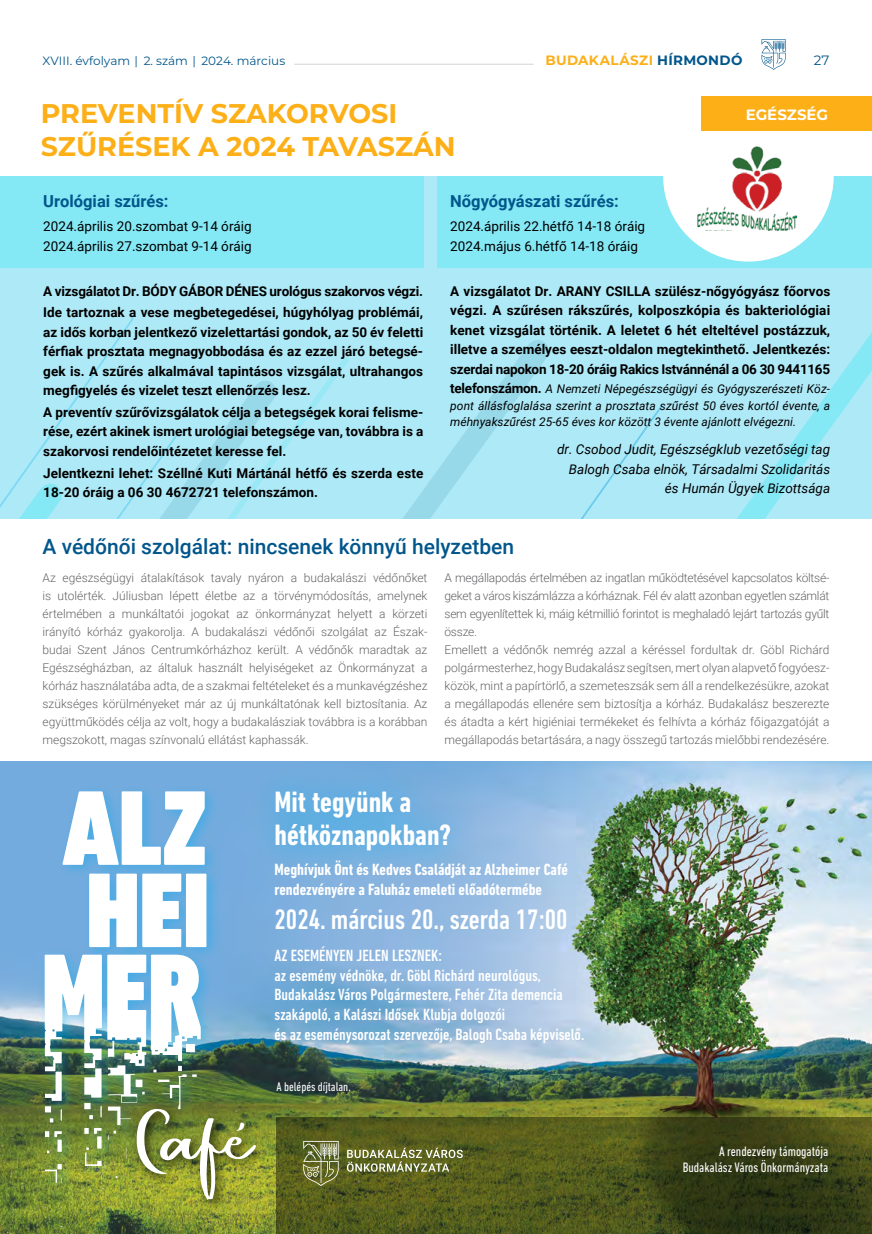
<style>
.page{position:relative;width:872px;height:1234px;background:#fff}
.page>*{position:absolute;margin:0;border:0;box-sizing:border-box;transform-origin:0 0}
.t1{font:71.85px "Alentine Handwriten";color:#fff}
.t2{font:700 condensed 30px/33px "DIN Next LT Pro";color:#fff}
.t3{font:500 condensed 28.65px "DIN Next LT Pro";color:#fff}
.t4{font:700 27px/33px "Montserrat";color:#fcaf17}
.t5{font:500 21px "Roboto";color:#00568b}
.t6{font:500 condensed 16.5px/19.5px "DIN Next LT Pro";color:#fff}
.t7{font:700 condensed 16.5px/19.5px "DIN Next LT Pro";color:#fff}
.t8{font:700 16.5px "Roboto";color:#00568b}
.t9{font:700 15px "Montserrat";color:#fff}
.t10{font:condensed 13.95px/16.6px "DIN Next LT Pro";color:#fff;text-align:right}
.t11{font:700 13.5px/19.5px "Roboto";color:#000;text-align:justify}
.t12{font:13.5px/19.5px "Roboto";color:#000}
.t13{font:italic 13.5px/19.5px "Roboto";color:#000;text-align:right}
.t14{font:700 13.5px "Montserrat";letter-spacing:.025em;color:#fcaf17}
.t15{font:13.5px "Montserrat";color:#00568b}
.t16{font:condensed 12.75px "DIN Next LT Pro";color:#fff}
.t17{font:300 12px/18px "Roboto";color:#636466;text-align:justify}
.t18{font:italic 12px/16.5px "Roboto";color:#000;text-align:justify}
.t19{font:12px "Montserrat";color:#00568b}
.s1{color:#00568b}
.s2{font-weight:700;font-style:normal;font-size:13.5px}
</style>
<div class="page">
<hr style="left:294px;top:64px;width:239px;height:1px;background:#d1d3d4">
<svg style="left:761px;top:39px;width:25px;height:31px"></svg>
<div style="left:0;top:176px;width:872px;height:404px;background:#aee9f7"></div>
<svg style="left:737px;top:332px;width:135px;height:187px"></svg>
<svg style="left:581px;top:405px;width:81px;height:114px"></svg>
<svg style="left:402px;top:340px;width:147px;height:179px"></svg>
<div style="left:0;top:176px;width:423px;height:92px;background:#85e8f5"></div>
<div style="left:437px;top:176px;width:435px;height:92px;background:#85e8f5"></div>
<svg style="left:0;top:318px;width:134px;height:201px"></svg>
<svg style="left:803px;top:485px;width:69px;height:34px"></svg>
<svg style="left:132px;top:355px;width:217px;height:164px"></svg>
<div style="left:663px;top:91px;width:170px;height:170px;background:#fff;border-radius:50%"></div>
<img style="left:698px;top:146px;width:98px;height:85px">
<div style="left:0;top:519px;width:872px;height:714px;background:#fff"></div>
<div style="left:702px;top:97px;width:170px;height:34px;background:#fcaf17"></div>
<img style="left:0;top:761px;width:872px;height:472px">
<div style="left:131px;top:1103px;width:137px;height:108px;background:#000;opacity:.75"></div>
<svg style="left:236px;top:1122px;width:8px;height:8px"></svg>
<div style="left:37px;top:783px;width:185px;height:413px;background:#00aeef;opacity:.41"></div>
<img style="left:44px;top:791px;width:162px;height:391px">
<div style="left:247px;top:763px;width:233px;height:115px;background:#00aeef;opacity:.75"></div>
<svg style="left:276px;top:1116px;width:596px;height:117px;background:#48501a"></svg>
<svg style="left:347px;top:1147px;width:116px;height:24px;background:#838954"></svg>
<svg style="left:303px;top:1140px;width:36px;height:45px;background:#828754"></svg>
<p class="t19" style="left:43px;top:52px;width:244px">XVIII. évfolyam | 2. szám | 2024. március</p>
<p class="t14" style="left:545px;top:50px;width:198px">BUDAKALÁSZI <span class="s1">HÍRMONDÓ</span></p>
<p class="t15" style="left:814px;top:51px;width:17px">27</p>
<h3 class="t4" style="left:41px;top:95px;width:416px">PREVENTÍV SZAKORVOSI<br>SZŰRÉSEK A 2024 TAVASZÁN</h3>
<p class="t9" style="left:745px;top:104px;width:84px">EGÉSZSÉG</p>
<h3 class="t8" style="left:43px;top:190px;width:127px">Urológiai szűrés:</h3>
<p class="t12" style="left:43px;top:216px;width:210px">2024.április 20.szombat 9-14 óráig<br>2024.április 27.szombat 9-14 óráig</p>
<p class="t11" style="left:43px;top:279px;width:381px;line-height:21.6px">A vizsgálatot Dr. BÓDY GÁBOR DÉNES urológus szakorvos végzi.<br>Ide tartoznak a vese megbetegedései, húgyhólyag problémái,</p>
<p class="t11" style="left:43px;top:321px;width:381px">az idős korban jelentkező vizelettartási gondok, az 50 év feletti férfiak prosztata megnagyobbodása és az ezzel járó betegsé&shy;gek is. A szűrés alkalmával tapintásos vizsgálat, ultrahangos megfigyelés és vizelet teszt ellenőrzés lesz.</p>
<p class="t11" style="left:43px;top:402px;width:381px">A preventív szűrővizsgálatok célja a betegségek korai felisme&shy;rése, ezért akinek ismert urológiai betegsége van, továbbra is a szakorvosi rendelőintézetet keresse fel.</p>
<p class="t11" style="left:43px;top:462px;width:381px">Jelentkezni lehet: Széllné Kuti Mártánál hétfő és szerda este<br>18-20 óráig a 06 30 4672721 telefonszámon.</p>
<h3 class="t8" style="left:450px;top:190px;width:170px">Nőgyógyászati szűrés:</h3>
<p class="t12" style="left:450px;top:216px;width:196px">2024.április 22.hétfő 14-18 óráig<br>2024.május 6.hétfő 14-18 óráig</p>
<p class="t11" style="left:450px;top:280px;width:381px">A vizsgálatot Dr. ARANY CSILLA szülész-nőgyógyász főorvos végzi. A szűrésen rákszűrés, kolposzkópia és bakteriológiai kenet vizsgálat történik. A leletet 6 hét elteltével postázzuk, illetve a személyes eeszt-oldalon megtekinthető. Jelentkezés: szerdai napokon 18-20 óráig Rakics Istvánnénál a 06 30 9441165</p>
<p class="t18" style="left:450px;top:380px;width:381px"><span class="s2">telefonszámon.</span> A Nemzeti Népegészségügyi és Gyógyszerészeti Köz&shy;pont állásfoglalása szerint a prosztata szűrést 50 éves kortól évente, a méhnyakszűrést 25-65 éves kor között 3 évente ajánlott elvégezni.</p>
<p class="t13" style="left:557px;top:439px;width:275px">dr. Csobod Judit, Egészségklub vezetőségi tag<br>Balogh Csaba elnök, Társadalmi Szolidaritás és Humán Ügyek Bizottsága</p>
<h3 class="t5" style="left:43px;top:532px;width:473px">A védőnői szolgálat: nincsenek könnyű helyzetben</h3>
<p class="t17" style="left:43px;top:568px;width:386px">Az egészségügyi átalakítások tavaly nyáron a budakalászi védőnőket is utolérték. Júliusban lépett életbe az a törvénymódosítás, amelynek értelmében a munkáltatói jogokat az önkormányzat helyett a körzeti irányító kórház gyakorolja. A budakalászi védőnői szolgálat az Észak&shy;budai Szent János Centrumkórházhoz került. A védőnők maradtak az Egészségházban, az általuk használt helyiségeket az Önkormányzat a kórház használatába adta, de a szakmai feltételeket és a munkavégzéshez szükséges körülményeket már az új munkáltatónak kell biztosítania. Az együttműködés célja az volt, hogy a budakalásziak továbbra is a korábban megszokott, magas színvonalú ellátást kaphassák.</p>
<p class="t17" style="left:444px;top:568px;width:386px;text-align:left">A megállapodás értelmében az ingatlan működtetésével kapcsolatos költsé&shy;geket a város kiszámlázza a kórháznak. Fél év alatt azonban egyetlen számlát sem egyenlítettek ki, máig kétmillió forintot is meghaladó lejárt tartozás gyűlt össze.<br>Emellett a védőnők nemrég azzal a kéréssel fordultak dr. Göbl Richárd polgármesterhez, hogy Budakalász segítsen, mert olyan alapvető fogyóesz&shy;közök, mint a papírtörlő, a szemeteszsák sem áll a rendelkezésükre, azokat a megállapodás ellenére sem biztosítja a kórház. Budakalász beszerezte és átadta a kért higiéniai termékeket és felhívta a kórház főigazgatóját a megállapodás betartására, a nagy összegű tartozás mielőbbi rendezésére.</p>
<h2 class="t2" style="left:274px;top:785px;width:179px">Mit tegyünk a hétköznapokban?</h2>
<h3 class="t7" style="left:274px;top:859px;width:295px">Meghívjuk Önt és Kedves Családját az Alzheimer Café rendezvényére a Faluház emeleti előadótermébe</h3>
<h3 class="t3" style="left:274px;top:903px;width:294px">2024. március 20., szerda 17:00</h3>
<p class="t6" style="left:274px;top:945px;width:311px">AZ ESEMÉNYEN JELEN LESZNEK:<br>az esemény védnöke, dr. Göbl Richárd neurológus, Budakalász Város Polgármestere, Fehér Zita demencia szakápoló, a Kalászi Idősek Klubja dolgozói<br>és az eseménysorozat szervezője, Balogh Csaba képviselő.</p>
<h1 class="t1" style="left:136px;top:1099px;width:118px">Cafe</h1>
<p class="t16" style="left:276px;top:1078px;width:76px">A belépés díjtalan.</p>
<p class="t10" style="left:682px;top:1142px;width:147px">A rendezvény támogatója<br>Budakalász Város Önkormányzata</p>
</div>
